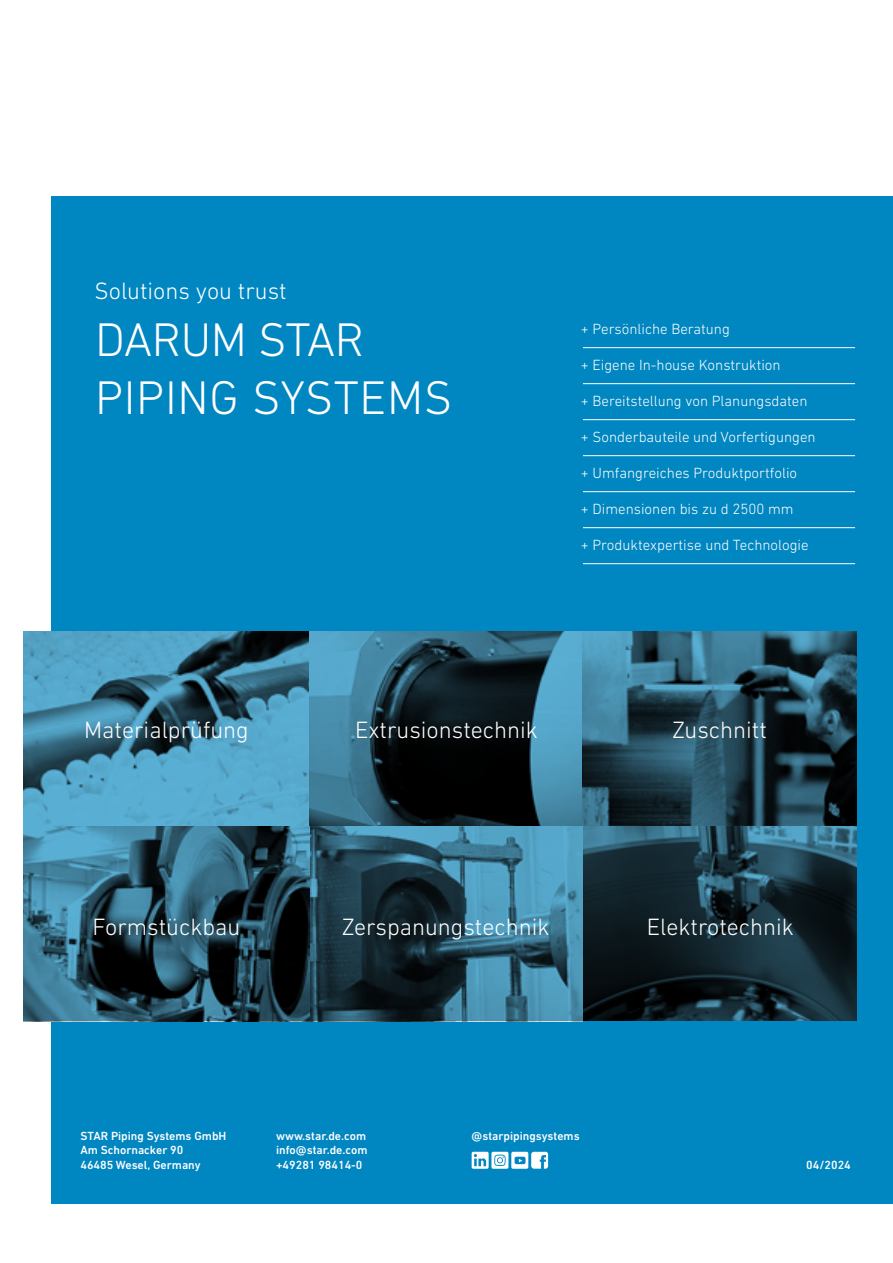
<style>
.page{position:relative;width:893px;height:1263px;background:#fff}
.page>*{position:absolute;margin:0;border:0;box-sizing:border-box;transform-origin:0 0}
.t1{font:300 48px/57.6px "DIN Next LT Pro";color:#fff}
.t2{font:300 24px "DIN Next LT Pro";color:#fff}
.t3{font:300 15px "DIN Next LT Pro";color:#fff}
.t4{font:500 12px/14.4px "DIN Next LT Pro";color:#fff}
</style>
<div class="page">
<div style="left:51px;top:196px;width:842px;height:1007px;background:#0086c0"></div>
<hr style="left:583px;top:347px;width:272px;height:1px;background:#fff">
<hr style="left:583px;top:383px;width:272px;height:1px;background:#fff">
<hr style="left:583px;top:419px;width:272px;height:1px;background:#fff">
<hr style="left:583px;top:455px;width:272px;height:1px;background:#fff">
<hr style="left:583px;top:491px;width:272px;height:1px;background:#fff">
<hr style="left:583px;top:527px;width:272px;height:1px;background:#fff">
<hr style="left:583px;top:563px;width:272px;height:1px;background:#fff">
<svg style="left:23px;top:631px;width:834px;height:390px;background:#2c5769"></svg>
<svg style="left:472px;top:1152px;width:76px;height:17px"></svg>
<h2 class="t2" style="left:94px;top:277px;width:194px">Solutions you trust</h2>
<h1 class="t1" style="left:95px;top:311px;width:359px">DARUM STAR<br>PIPING SYSTEMS</h1>
<p class="t3" style="left:581px;top:321px;width:151px">+ Persönliche Beratung</p>
<p class="t3" style="left:581px;top:357px;width:201px">+ Eigene In-house Konstruktion</p>
<p class="t3" style="left:581px;top:393px;width:228px">+ Bereitstellung von Planungsdaten</p>
<p class="t3" style="left:581px;top:429px;width:236px">+ Sonderbauteile und Vorfertigungen</p>
<p class="t3" style="left:581px;top:465px;width:218px">+ Umfangreiches Produktportfolio</p>
<p class="t3" style="left:581px;top:501px;width:214px">+ Dimensionen bis zu d 2500 mm</p>
<p class="t3" style="left:581px;top:537px;width:229px">+ Produktexpertise und Technologie</p>
<h2 class="t2" style="left:84px;top:716px;width:166px">Materialprüfung</h2>
<h2 class="t2" style="left:355px;top:716px;width:184px">Extrusionstechnik</h2>
<h2 class="t2" style="left:672px;top:716px;width:96px">Zuschnitt</h2>
<h2 class="t2" style="left:93px;top:913px;width:149px">Formstückbau</h2>
<h2 class="t2" style="left:342px;top:913px;width:209px">Zerspanungstechnik</h2>
<h2 class="t2" style="left:647px;top:913px;width:148px">Elektrotechnik</h2>
<p class="t4" style="left:80px;top:1128px;width:148px">STAR Piping Systems GmbH<br>Am Schornacker 90<br>46485 Wesel, Germany</p>
<p class="t4" style="left:276px;top:1128px;width:93px;text-align:justify">www.star.de.com info@star.de.com +49281 98414-0</p>
<p class="t4" style="left:472px;top:1129px;width:110px">@starpipingsystems</p>
<p class="t4" style="left:806px;top:1157px;width:46px">04/2024</p>
</div>
